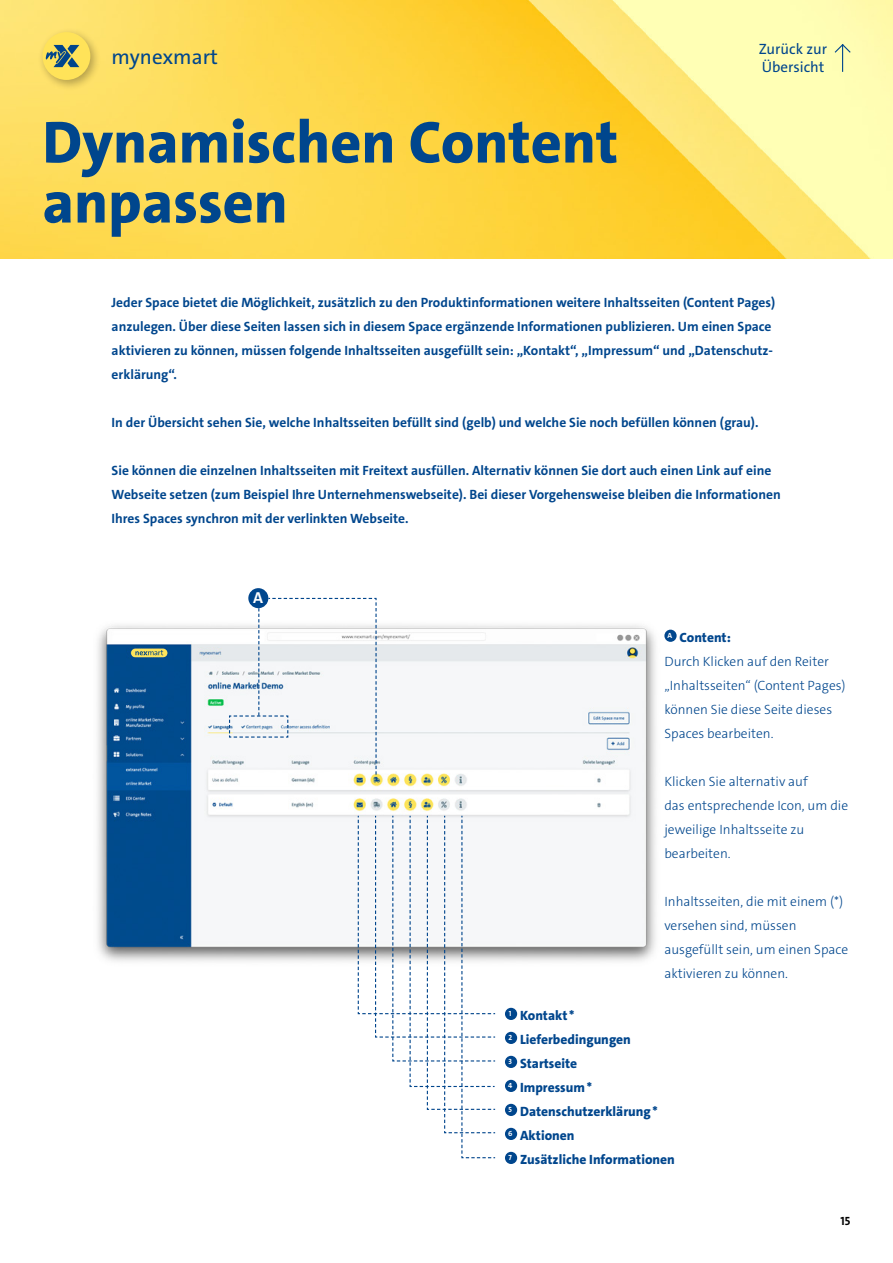
<style>
.page{position:relative;width:893px;height:1263px;background:#fff}
.page>*{position:absolute;margin:0;border:0;box-sizing:border-box;transform-origin:0 0}
.t1{font:800 60px/60px "The Sans C4 s";color:#00468d}
.t2{font:21px "The Sans C4 s";color:#00468d}
.t3{font:700 15.9px "The Sans C4 s";color:#fff}
.t4{font:15px/18px "The Sans C4 s";color:#00468d}
.t5{font:700 13.5px/24px "The Sans C4 s";color:#00468d}
.t6{font:300 13.5px/24px "The Sans C4 s";color:#00468d}
.t7{font:800 13.5px "The Sans C4 s";color:#00468d}
.t8{font:700 12px "The Sans C4 s";color:#000}
.t9{font:700 7.5px "The Sans C4 s";color:#fff}
</style>
<div class="page">
<img style="left:0;top:0;width:893px;height:259px">
<div style="left:37px;top:26px;width:64px;height:65px;background:#000;opacity:.3"></div>
<div style="left:43px;top:32px;width:47px;height:48px;background:#ffe359;border-radius:50%"></div>
<svg style="left:46px;top:45px;width:33px;height:22px"></svg>
<div style="left:664px;top:630px;width:13px;height:12px;background:#00468d;border-radius:50%"></div>
<div style="left:505px;top:1008px;width:12px;height:12px;background:#00468d;border-radius:50%"></div>
<div style="left:505px;top:1032px;width:12px;height:12px;background:#00468d;border-radius:50%"></div>
<div style="left:505px;top:1056px;width:12px;height:12px;background:#00468d;border-radius:50%"></div>
<div style="left:505px;top:1080px;width:12px;height:12px;background:#00468d;border-radius:50%"></div>
<div style="left:505px;top:1104px;width:12px;height:12px;background:#00468d;border-radius:50%"></div>
<div style="left:505px;top:1128px;width:12px;height:12px;background:#00468d;border-radius:50%"></div>
<div style="left:505px;top:1152px;width:12px;height:12px;background:#00468d;border-radius:50%"></div>
<svg style="left:833px;top:43px;width:19px;height:29px"></svg>
<img style="left:97px;top:625px;width:559px;height:337px">
<svg style="left:357px;top:815px;width:139px;height:344px"></svg>
<div style="left:248px;top:588px;width:20px;height:20px;background:#00468d;border-radius:50%"></div>
<svg style="left:228px;top:597px;width:149px;height:183px"></svg>
<svg style="left:131px;top:649px;width:36px;height:8px"></svg>
<p class="t2" style="left:112px;top:43px;width:108px">mynexmart</p>
<p class="t1" style="left:43px;top:113px;width:577px">Dynamischen Content anpassen</p>
<p class="t4" style="left:759px;top:40px;width:70px">Zurück zur<br>Übersicht</p>
<p class="t5" style="left:112px;top:290px;width:665px">Jeder Space bietet die Möglichkeit, zusätzlich zu den Produktinformationen weitere Inhaltsseiten (Content Pages) anzulegen. Über diese Seiten lassen sich in diesem Space ergänzende Informationen publizieren. Um einen Space aktivieren zu können, müssen folgende Inhaltsseiten ausgefüllt sein: „Kontakt“, „Impressum“ und „Datenschutz&shy;erklärung“.</p>
<p class="t5" style="left:112px;top:410px;width:648px">In der Übersicht sehen Sie, welche Inhaltsseiten befüllt sind (gelb) und welche Sie noch befüllen können (grau).</p>
<p class="t5" style="left:112px;top:458px;width:671px">Sie können die einzelnen Inhaltsseiten mit Freitext ausfüllen. Alternativ können Sie dort auch einen Link auf eine<br>Webseite setzen (zum Beispiel Ihre Unternehmenswebseite). Bei dieser Vorgehensweise bleiben die Informationen<br>Ihres Spaces synchron mit der verlinkten Webseite.</p>
<p class="t3" style="left:253px;top:588px;width:11px">A</p>
<p class="t9" style="left:667px;top:631px;width:6px">A</p>
<p class="t7" style="left:680px;top:629px;width:53px">Content:</p>
<p class="t6" style="left:664px;top:649px;width:182px">Durch Klicken auf den Reiter „Inhaltsseiten“ (Content Pages) können Sie diese Seite dieses<br>Spaces bearbeiten.</p>
<p class="t6" style="left:664px;top:769px;width:185px">Klicken Sie alternativ auf<br>das entsprechende Icon, um die jeweilige Inhaltsseite zu bearbeiten.</p>
<p class="t6" style="left:664px;top:889px;width:185px">Inhaltsseiten, die mit einem (*) versehen sind, müssen ausgefüllt sein, um einen Space aktivieren zu können.</p>
<p class="t9" style="left:509px;top:1009px;width:4px">1</p>
<p class="t7" style="left:520px;top:1007px;width:56px">Kontakt*</p>
<p class="t9" style="left:508px;top:1033px;width:5px">2</p>
<p class="t7" style="left:520px;top:1031px;width:112px">Lieferbedingungen</p>
<p class="t9" style="left:508px;top:1057px;width:5px">3</p>
<p class="t7" style="left:520px;top:1055px;width:59px">Startseite</p>
<p class="t9" style="left:508px;top:1081px;width:6px">4</p>
<p class="t7" style="left:520px;top:1079px;width:73px">Impressum*</p>
<p class="t9" style="left:508px;top:1105px;width:5px">5</p>
<p class="t7" style="left:520px;top:1103px;width:139px">Datenschutzerklärung*</p>
<p class="t9" style="left:508px;top:1129px;width:6px">6</p>
<p class="t7" style="left:520px;top:1127px;width:56px">Aktionen</p>
<p class="t9" style="left:508px;top:1153px;width:5px">7</p>
<p class="t7" style="left:520px;top:1151px;width:156px">Zusätzliche Informationen</p>
<p class="t8" style="left:841px;top:1213px;width:11px">15</p>
</div>
